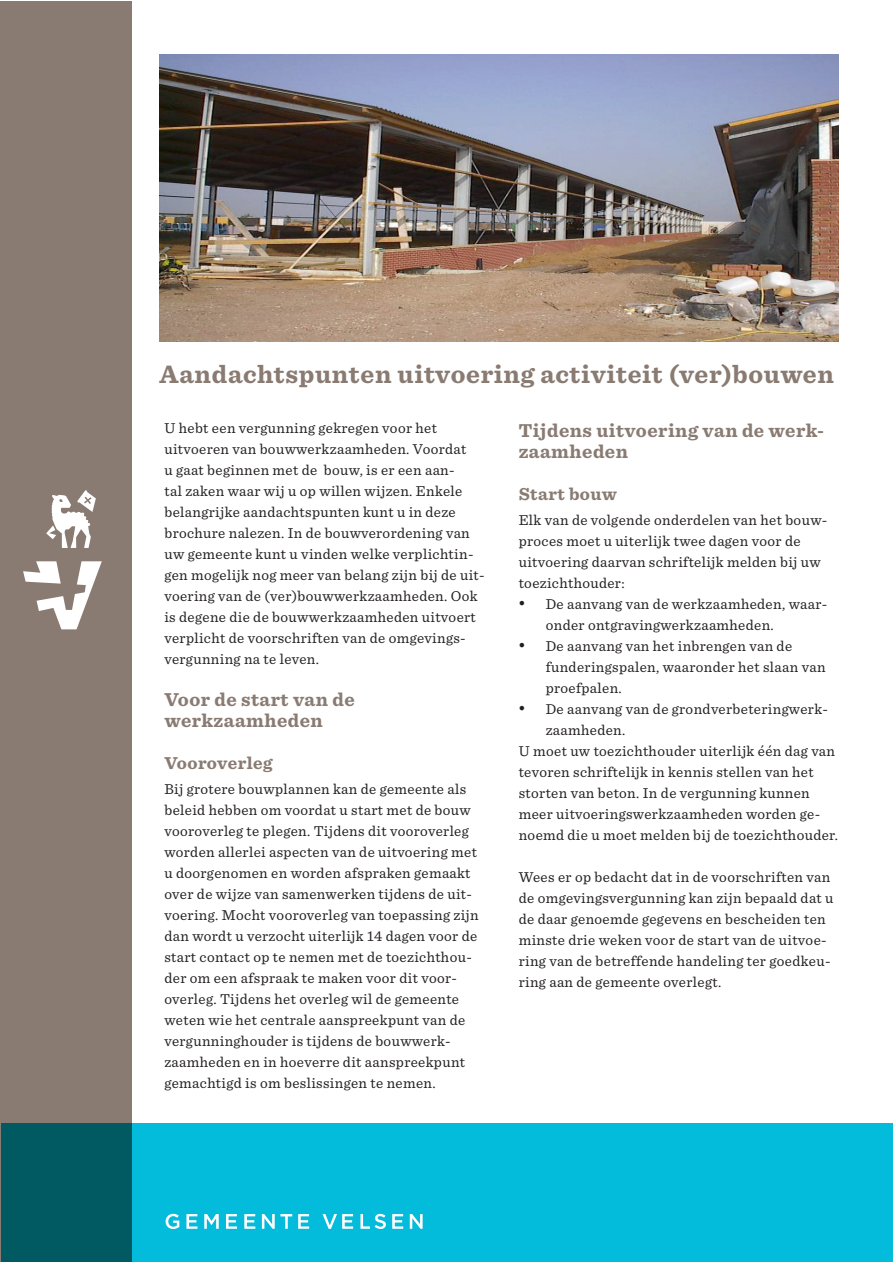
<style>
.page{position:relative;width:893px;height:1263px;background:#fff}
.page>*{position:absolute;margin:0;border:0;box-sizing:border-box;transform-origin:0 0}
.t1{font:700 26.25px "Sentinel";letter-spacing:.025em;color:#897b72}
.t2{font:700 19.5px/21px "Sentinel";letter-spacing:.025em;color:#897b72}
.t3{font:700 18px "Sentinel";letter-spacing:.025em;color:#897b72}
.t4{font:15px/21px "Sentinel";letter-spacing:.025em;color:#231f20}
.s1{font-family:"Times New Roman";font-size:18px}
</style>
<div class="page">
<div style="left:0;top:1px;width:132px;height:1260px;background:#897b72"></div>
<svg style="left:1px;top:1123px;width:891px;height:139px;background:#02acc8"></svg>
<svg style="left:166px;top:1214px;width:13px;height:15px"></svg>
<svg style="left:186px;top:1214px;width:11px;height:15px"></svg>
<svg style="left:204px;top:1214px;width:15px;height:15px"></svg>
<svg style="left:226px;top:1214px;width:11px;height:15px"></svg>
<svg style="left:244px;top:1214px;width:11px;height:15px"></svg>
<svg style="left:262px;top:1214px;width:30px;height:15px"></svg>
<svg style="left:298px;top:1214px;width:11px;height:15px"></svg>
<svg style="left:322px;top:1214px;width:31px;height:15px"></svg>
<svg style="left:360px;top:1214px;width:26px;height:15px"></svg>
<svg style="left:392px;top:1214px;width:11px;height:15px"></svg>
<svg style="left:410px;top:1214px;width:13px;height:15px"></svg>
<svg style="left:23px;top:561px;width:79px;height:68px"></svg>
<svg style="left:46px;top:490px;width:50px;height:58px"></svg>
<img style="left:160px;top:54px;width:679px;height:288px">
<p class="t1" style="left:160px;top:354px;width:676px">Aandachtspunten uitvoering activiteit (ver)bouwen</p>
<p class="t4" style="left:164px;top:417px;width:322px">U hebt een vergunning gekregen voor het uitvoeren van bouwwerkzaamheden. Voordat<br>u gaat beginnen met de bouw, is er een aan-<br>tal zaken waar wij u op willen wijzen. Enkele belangrijke aandachtspunten kunt u in deze brochure nalezen. In de bouwverordening van uw gemeente kunt u vinden welke verplichtin&shy;gen mogelijk nog meer van belang zijn bij de uit&shy;voering van de (ver)bouwwerkzaamheden. Ook is degene die de bouwwerkzaamheden uitvoert verplicht de voorschriften van de omgevings&shy;vergunning na te leven.</p>
<p class="t2" style="left:164px;top:688px;width:192px">Voor de start van de</p>
<p class="t2" style="left:164px;top:709px;width:160px">werkzaamheden</p>
<p class="t3" style="left:164px;top:749px;width:110px">Vooroverleg</p>
<p class="t4" style="left:164px;top:778px;width:316px">Bij grotere bouwplannen kan de gemeente als beleid hebben om voordat u start met de bouw vooroverleg te plegen. Tijdens dit vooroverleg worden allerlei aspecten van de uitvoering met u doorgenomen en worden afspraken gemaakt over de wijze van samenwerken tijdens de uit&shy;voering. Mocht vooroverleg van toepassing zijn dan wordt u verzocht uiterlijk 14 dagen voor de start contact op te nemen met de toezichthou&shy;der om een afspraak te maken voor dit voor&shy;overleg. Tijdens het overleg wil de gemeente weten wie het centrale aanspreekpunt van de vergunninghouder is tijdens de bouwwerk&shy;zaamheden en in hoeverre dit aanspreekpunt gemachtigd is om beslissingen te nemen.</p>
<p class="t2" style="left:519px;top:419px;width:307px">Tijdens uitvoering van de werk&shy;zaamheden</p>
<p class="t3" style="left:519px;top:479px;width:100px">Start bouw</p>
<p class="t4" style="left:519px;top:508px;width:310px">Elk van de volgende onderdelen van het bouw&shy;proces moet u uiterlijk twee dagen voor de uitvoering daarvan schriftelijk melden bij uw toezichthouder:</p>
<p class="t4" style="left:546px;top:592px;width:283px;text-indent:-27px"><span class="s1">•</span> De aanvang van de werkzaamheden, waar&shy;onder ontgravingwerkzaamheden.</p>
<p class="t4" style="left:546px;top:634px;width:281px;text-indent:-27px"><span class="s1">•</span> De aanvang van het inbrengen van de funderingspalen, waaronder het slaan van proefpalen.</p>
<p class="t4" style="left:546px;top:697px;width:284px;text-indent:-27px"><span class="s1">•</span> De aanvang van de grondverbeteringwerk&shy;zaamheden.</p>
<p class="t4" style="left:519px;top:739px;width:321px">U moet uw toezichthouder uiterlijk één dag van tevoren schriftelijk in kennis stellen van het storten van beton. In de vergunning kunnen meer uitvoeringswerkzaamheden worden ge&shy;noemd die u moet melden bij de toezichthouder.</p>
<p class="t4" style="left:519px;top:865px;width:316px">Wees er op bedacht dat in de voorschriften van de omgevingsvergunning kan zijn bepaald dat u de daar genoemde gegevens en bescheiden ten minste drie weken voor de start van de uitvoe&shy;ring van de betreffende handeling ter goedkeu&shy;ring aan de gemeente overlegt.</p>
</div>
